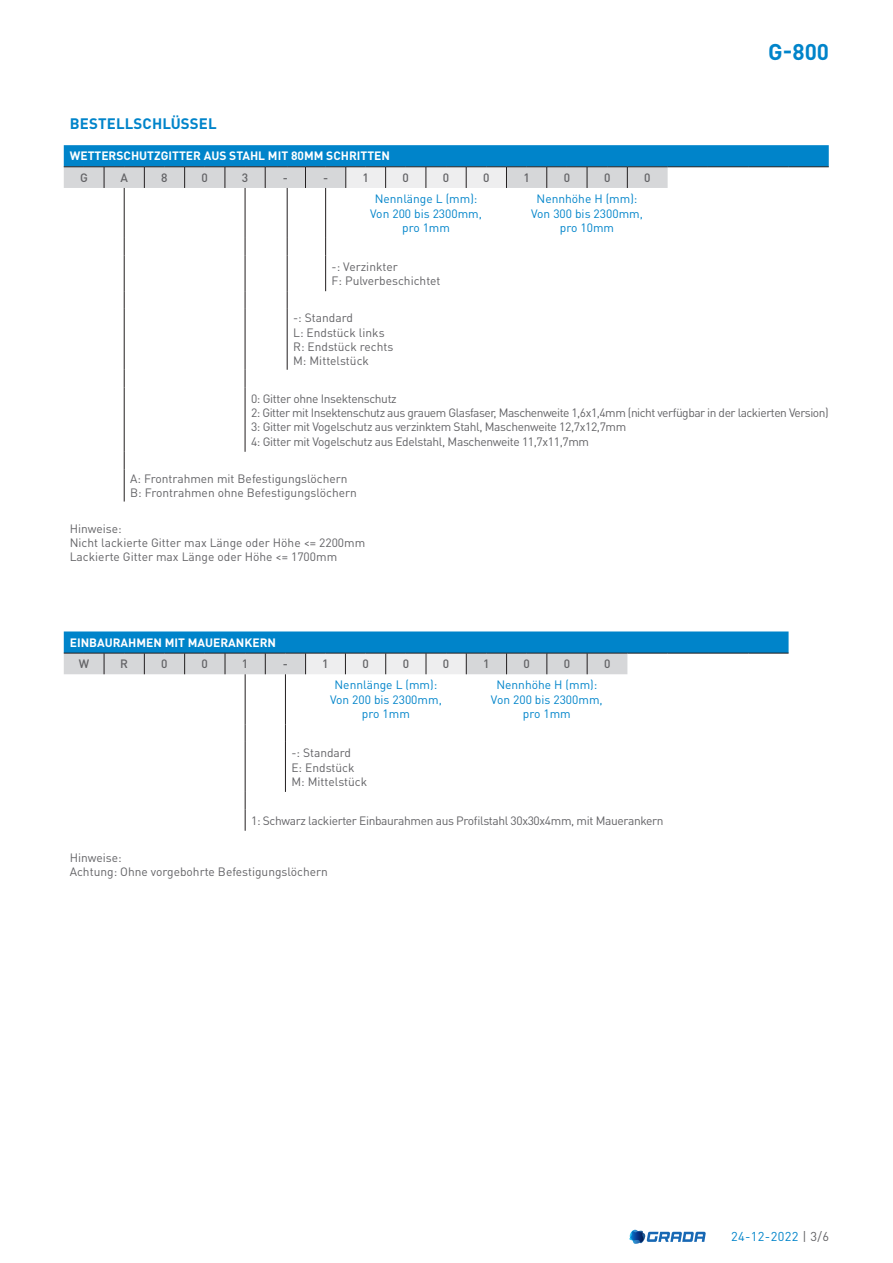
<style>
.page{position:relative;width:893px;height:1263px;background:#fff}
.page>*{position:absolute;margin:0;border:0;box-sizing:border-box;transform-origin:0 0}
.t1{font:700 22.5px "DIN Pro";color:#0084ca}
.t2{font:700 15px "DIN Pro";letter-spacing:.01em;color:#0084ca}
.t3{font:12.75px "DIN Pro";letter-spacing:.03em;color:#0084ca}
.t4{font:12px/14.4px "DIN Pro";color:#636366}
.t5{font:12px/14.4px "DIN Pro";letter-spacing:-.03em;color:#636366}
.t6{font:12px/14.4px "DIN Pro";color:#0084ca;text-align:center}
.t7{font:700 12px "DIN Pro";color:#fff}
.t8{font:500 12px "DIN Pro";color:#636366}
.s1{color:#636366}
</style>
<div class="page">
<svg style="left:629px;top:1230px;width:77px;height:14px"></svg>
<svg style="left:64px;top:145px;width:765px;height:43px;background:#6eaed2"></svg>
<hr style="left:668px;top:167px;width:40px;height:1px;background:#231f20">
<hr style="left:708px;top:167px;width:40px;height:1px;background:#231f20">
<hr style="left:748px;top:167px;width:40px;height:1px;background:#231f20">
<hr style="left:788px;top:167px;width:41px;height:1px;background:#231f20">
<hr style="left:325px;top:188px;width:1px;height:50px;background:#231f20">
<svg style="left:325px;top:238px;width:1px;height:18px"></svg>
<hr style="left:325px;top:256px;width:1px;height:35px;background:#231f20">
<hr style="left:245px;top:188px;width:1px;height:50px;background:#231f20">
<svg style="left:245px;top:238px;width:1px;height:18px"></svg>
<hr style="left:245px;top:256px;width:1px;height:35px;background:#231f20">
<svg style="left:245px;top:291px;width:1px;height:18px"></svg>
<hr style="left:245px;top:309px;width:1px;height:61px;background:#231f20">
<svg style="left:245px;top:370px;width:1px;height:17px"></svg>
<hr style="left:245px;top:387px;width:1px;height:65px;background:#231f20">
<hr style="left:287px;top:188px;width:1px;height:50px;background:#231f20">
<svg style="left:287px;top:238px;width:1px;height:18px"></svg>
<hr style="left:287px;top:256px;width:1px;height:35px;background:#231f20">
<svg style="left:287px;top:291px;width:1px;height:18px"></svg>
<hr style="left:287px;top:309px;width:1px;height:61px;background:#231f20">
<hr style="left:124px;top:188px;width:1px;height:50px;background:#231f20">
<svg style="left:124px;top:238px;width:1px;height:18px"></svg>
<hr style="left:124px;top:256px;width:1px;height:35px;background:#231f20">
<svg style="left:124px;top:291px;width:1px;height:18px"></svg>
<hr style="left:124px;top:309px;width:1px;height:61px;background:#231f20">
<svg style="left:124px;top:370px;width:1px;height:17px"></svg>
<hr style="left:124px;top:387px;width:1px;height:65px;background:#231f20">
<svg style="left:124px;top:452px;width:1px;height:17px"></svg>
<hr style="left:124px;top:469px;width:1px;height:32px;background:#231f20">
<svg style="left:64px;top:631px;width:725px;height:43px;background:#6eafd2"></svg>
<hr style="left:627px;top:653px;width:41px;height:1px;background:#231f20">
<hr style="left:668px;top:653px;width:40px;height:1px;background:#231f20">
<hr style="left:708px;top:653px;width:40px;height:1px;background:#231f20">
<hr style="left:748px;top:653px;width:41px;height:1px;background:#231f20">
<hr style="left:245px;top:674px;width:1px;height:50px;background:#231f20">
<svg style="left:245px;top:724px;width:1px;height:18px"></svg>
<hr style="left:245px;top:742px;width:1px;height:50px;background:#231f20">
<svg style="left:245px;top:792px;width:1px;height:39px"></svg>
<hr style="left:285px;top:674px;width:1px;height:50px;background:#231f20">
<svg style="left:285px;top:724px;width:1px;height:18px"></svg>
<hr style="left:285px;top:742px;width:1px;height:50px;background:#231f20">
<p class="t2" style="left:70px;top:111px;width:148px">BESTELLSCHLÜSSEL</p>
<p class="t7" style="left:70px;top:146px;width:322px">WETTERSCHUTZGITTER AUS STAHL MIT 80MM SCHRITTEN</p>
<p class="t8" style="left:80px;top:168px;width:9px">G</p>
<p class="t8" style="left:120px;top:168px;width:9px">A</p>
<p class="t8" style="left:161px;top:168px;width:8px">8</p>
<p class="t8" style="left:202px;top:168px;width:8px">0</p>
<p class="t8" style="left:242px;top:168px;width:8px">3</p>
<p class="t8" style="left:283px;top:168px;width:7px">-</p>
<p class="t8" style="left:323px;top:168px;width:7px">-</p>
<p class="t8" style="left:362px;top:168px;width:8px">1</p>
<p class="t8" style="left:403px;top:168px;width:8px">0</p>
<p class="t8" style="left:443px;top:168px;width:8px">0</p>
<p class="t8" style="left:483px;top:168px;width:8px">0</p>
<p class="t8" style="left:523px;top:168px;width:8px">1</p>
<p class="t8" style="left:564px;top:168px;width:8px">0</p>
<p class="t8" style="left:604px;top:168px;width:8px">0</p>
<p class="t8" style="left:644px;top:168px;width:8px">0</p>
<p class="t6" style="left:370px;top:191px;width:113px">Nennlänge L (mm):<br>Von 200 bis 2300mm,</p>
<p class="t6" style="left:402px;top:220px;width:49px">pro 1mm</p>
<p class="t6" style="left:531px;top:191px;width:113px">Nennhöhe H (mm):<br>Von 300 bis 2300mm,</p>
<p class="t6" style="left:560px;top:220px;width:56px">pro 10mm</p>
<h1 class="t1" style="left:768px;top:33px;width:62px">G-800</h1>
<p class="t4" style="left:332px;top:259px;width:110px">-: Verzinkter<br>F: Pulverbeschichtet</p>
<p class="t4" style="left:293px;top:310px;width:102px">-: Standard<br>L: Endstück links<br>R: Endstück rechts<br>M: Mittelstück</p>
<p class="t5" style="left:251px;top:391px;width:579px">0: Gitter ohne Insektenschutz<br>2: Gitter mit Insektenschutz aus grauem Glasfaser, Maschenweite 1,6x1,4mm (nicht verfügbar in der lackierten Version)<br>3: Gitter mit Vogelschutz aus verzinktem Stahl, Maschenweite 12,7x12,7mm<br>4: Gitter mit Vogelschutz aus Edelstahl, Maschenweite 11,7x11,7mm</p>
<p class="t4" style="left:130px;top:471px;width:228px">A: Frontrahmen mit Befestigungslöchern<br>B: Frontrahmen ohne Befestigungslöchern</p>
<p class="t4" style="left:70px;top:521px;width:54px">Hinweise:</p>
<p class="t4" style="left:70px;top:535px;width:297px">Nicht lackierte Gitter max Länge oder Höhe &lt;= 2200mm</p>
<p class="t4" style="left:70px;top:549px;width:269px">Lackierte Gitter max Länge oder Höhe &lt;= 1700mm</p>
<p class="t7" style="left:70px;top:632px;width:208px">EINBAURAHMEN MIT MAUERANKERN</p>
<p class="t8" style="left:79px;top:654px;width:12px">W</p>
<p class="t8" style="left:120px;top:654px;width:9px">R</p>
<p class="t8" style="left:161px;top:654px;width:8px">0</p>
<p class="t8" style="left:202px;top:654px;width:8px">0</p>
<p class="t8" style="left:242px;top:654px;width:8px">1</p>
<p class="t8" style="left:283px;top:654px;width:7px">-</p>
<p class="t8" style="left:322px;top:654px;width:8px">1</p>
<p class="t8" style="left:362px;top:654px;width:8px">0</p>
<p class="t8" style="left:403px;top:654px;width:8px">0</p>
<p class="t8" style="left:443px;top:654px;width:8px">0</p>
<p class="t8" style="left:483px;top:654px;width:8px">1</p>
<p class="t8" style="left:523px;top:654px;width:8px">0</p>
<p class="t8" style="left:564px;top:654px;width:8px">0</p>
<p class="t8" style="left:604px;top:654px;width:8px">0</p>
<p class="t6" style="left:330px;top:677px;width:113px">Nennlänge L (mm):<br>Von 200 bis 2300mm,</p>
<p class="t6" style="left:362px;top:706px;width:49px">pro 1mm</p>
<p class="t6" style="left:491px;top:677px;width:113px">Nennhöhe H (mm):<br>Von 200 bis 2300mm,</p>
<p class="t6" style="left:523px;top:706px;width:49px">pro 1mm</p>
<p class="t4" style="left:291px;top:745px;width:77px">-: Standard<br>E: Endstück<br>M: Mittelstück</p>
<p class="t5" style="left:251px;top:813px;width:414px">1: Schwarz lackierter Einbaurahmen aus Profilstahl 30x30x4mm, mit Mauerankern</p>
<p class="t4" style="left:70px;top:850px;width:54px">Hinweise:</p>
<p class="t4" style="left:70px;top:864px;width:260px">Achtung: Ohne vorgebohrte Befestigungslöchern</p>
<p class="t3" style="left:731px;top:1228px;width:100px">24-12-2022 <span class="s1">| 3/6</span></p>
</div>
